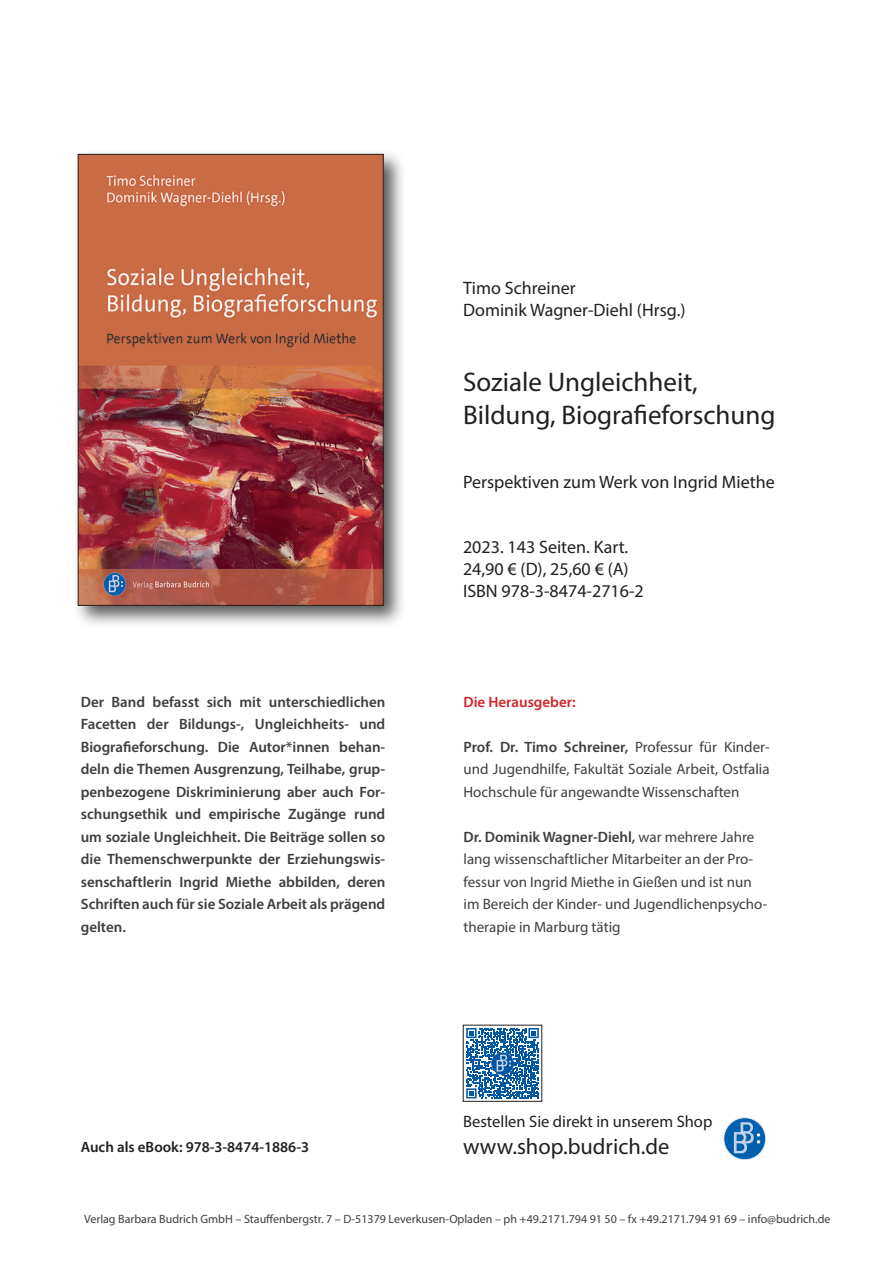
<style>
.page{position:relative;width:893px;height:1263px;background:#fff}
.page>*{position:absolute;margin:0;border:0;box-sizing:border-box;transform-origin:0 0}
.t1{font:27px "Myriad Pro";color:#231f20}
.t2{font:22.5px "Myriad Pro";color:#231f20}
.t3{font:18px "Myriad Pro";color:#231f20}
.t4{font:16.5px "Myriad Pro";color:#231f20}
.t5{font:600 15px/22.5px "Myriad Pro";color:#3e3e3f;text-align:justify}
.t6{font:15px/22.5px "Myriad Pro";color:#3e3e3f;text-align:justify}
.t7{font:600 15px "Myriad Pro";color:#231f20}
.t8{font:600 15px "Myriad Pro";color:#d1232a}
.t9{font:12px "Myriad Pro";color:#3e3e3f}
.s1{font-weight:600}
</style>
<div class="page">
<div style="left:73px;top:149px;width:333px;height:480px;background:#231f20;opacity:.75"></div>
<img style="left:80px;top:156px;width:301px;height:447px">
<div style="left:78px;top:154px;width:305px;height:451px;border:1px solid #231f20"></div>
<svg style="left:724px;top:1118px;width:42px;height:42px"></svg>
<div style="left:723px;top:1117px;width:43px;height:43px;border:1px solid #e0e6f3;border-radius:50%"></div>
<svg style="left:734px;top:1122px;width:26px;height:31px"></svg>
<svg style="left:466px;top:1028px;width:73px;height:70px"></svg>
<img style="left:491px;top:1052px;width:23px;height:22px">
<p class="t3" style="left:463px;top:277px;width:114px">Timo Schreiner</p>
<p class="t3" style="left:463px;top:298px;width:224px">Dominik Wagner-Diehl (Hrsg.)</p>
<p class="t1" style="left:463px;top:366px;width:236px">Soziale Ungleichheit,</p>
<p class="t1" style="left:463px;top:398px;width:314px">Bildung, Biografieforschung</p>
<p class="t3" style="left:463px;top:471px;width:313px">Perspektiven zum Werk von Ingrid Miethe</p>
<p class="t5" style="left:81px;top:690px;width:306px">Der Band befasst sich mit unterschiedlichen Facetten der Bildungs-, Ungleichheits- und Biografieforschung. Die Autor*innen behan&shy;deln die Themen Ausgrenzung, Teilhabe, grup&shy;penbezogene Diskriminierung aber auch For&shy;schungsethik und empirische Zugänge rund um soziale Ungleichheit. Die Beiträge sollen so die Themenschwerpunkte der Erziehungswis&shy;senschaftlerin Ingrid Miethe abbilden, deren Schriften auch für sie Soziale Arbeit als prägend gelten.</p>
<p class="t7" style="left:81px;top:1138px;width:230px">Auch als eBook: 978-3-8474-1886-3</p>
<p class="t3" style="left:463px;top:536px;width:167px">2023. 143 Seiten. Kart.</p>
<p class="t3" style="left:463px;top:558px;width:167px">24,90 € (D), 25,60 € (A)</p>
<p class="t3" style="left:463px;top:579px;width:182px">ISBN 978-3-8474-2716-2</p>
<p class="t8" style="left:463px;top:692px;width:114px">Die Herausgeber:</p>
<p class="t6" style="left:463px;top:735px;width:308px"><span class="s1">Prof. Dr. Timo Schreiner,</span> Professur für Kinder&shy;und Jugendhilfe, Fakultät Soziale Arbeit, Ostfalia Hochschule für angewandte Wissenschaften</p>
<p class="t6" style="left:463px;top:825px;width:305px;text-align:left"><span class="s1">Dr. Dominik Wagner-Diehl,</span> war mehrere Jahre lang wissenschaftlicher Mitarbeiter an der Pro&shy;fessur von Ingrid Miethe in Gießen und ist nun im Bereich der Kinder- und Jugendlichenpsycho&shy;therapie in Marburg tätig</p>
<p class="t4" style="left:463px;top:1111px;width:251px">Bestellen Sie direkt in unserem Shop</p>
<p class="t2" style="left:463px;top:1132px;width:208px">www.shop.budrich.de</p>
<p class="t9" style="left:84px;top:1212px;width:748px">Verlag Barbara Budrich GmbH – Stauffenbergstr. 7 – D-51379 Leverkusen-Opladen – ph +49.2171.794 91 50 – fx +49.2171.794 91 69 – info@budrich.de</p>
</div>
